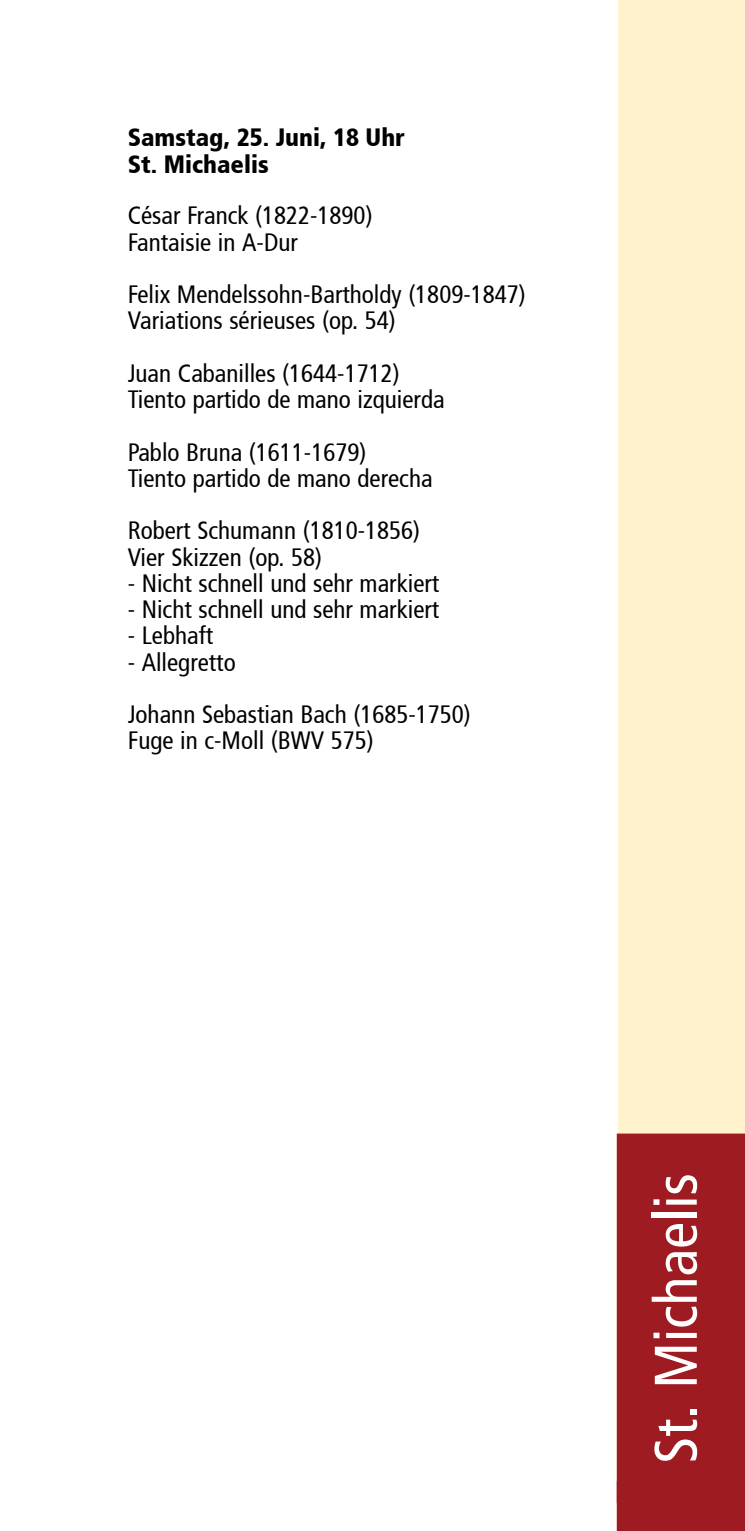
<style>
.page{position:relative;width:745px;height:1531px;background:#fff}
.page>*{position:absolute;margin:0;border:0;box-sizing:border-box;transform-origin:0 0}
.t1{font:60px "Frobisher Condensed";color:#fff}
.t2{font:25px/26.2px "Frobisher Condensed";color:#000}
.t3{font:800 25px/26.2px "Frobisher Cond";color:#000}
</style>
<div class="page">
<div style="left:617px;top:0;width:127px;height:1531px;background:#fff2cd"></div>
<div style="left:617px;top:1134px;width:127px;height:347px;background:#9e1c21"></div>
<div style="left:617px;top:1481px;width:127px;height:50px;background:#9e1c21"></div>
<p class="t3" style="left:128px;top:124px;width:278px">Samstag, 25. Juni, 18 Uhr<br>St. Michaelis</p>
<p class="t2" style="left:128px;top:203px;width:246px">César Franck (1822-1890)<br>Fantaisie in A-Dur</p>
<p class="t2" style="left:128px;top:281px;width:399px">Felix Mendelssohn-Bartholdy (1809-1847)<br>Variations sérieuses (op. 54)</p>
<p class="t2" style="left:128px;top:360px;width:318px">Juan Cabanilles (1644-1712)<br>Tiento partido de mano izquierda</p>
<p class="t2" style="left:128px;top:439px;width:306px">Pablo Bruna (1611-1679)<br>Tiento partido de mano derecha</p>
<p class="t2" style="left:128px;top:518px;width:294px">Robert Schumann (1810-1856)<br>Vier Skizzen (op. 58)</p>
<p class="t2" style="left:128px;top:570px;width:313px">- Nicht schnell und sehr markiert</p>
<p class="t2" style="left:128px;top:596px;width:313px">- Nicht schnell und sehr markiert</p>
<p class="t2" style="left:128px;top:623px;width:87px">- Lebhaft</p>
<p class="t2" style="left:128px;top:636px;width:344px;line-height:52.5px">- Allegretto<br>Johann Sebastian Bach (1685-1750)</p>
<p class="t2" style="left:128px;top:728px;width:247px">Fuge in c-Moll (BWV 575)</p>
<h1 class="t1" style="left:640px;top:1463px;width:292px;rotate:-90deg">St. Michaelis</h1>
</div>
